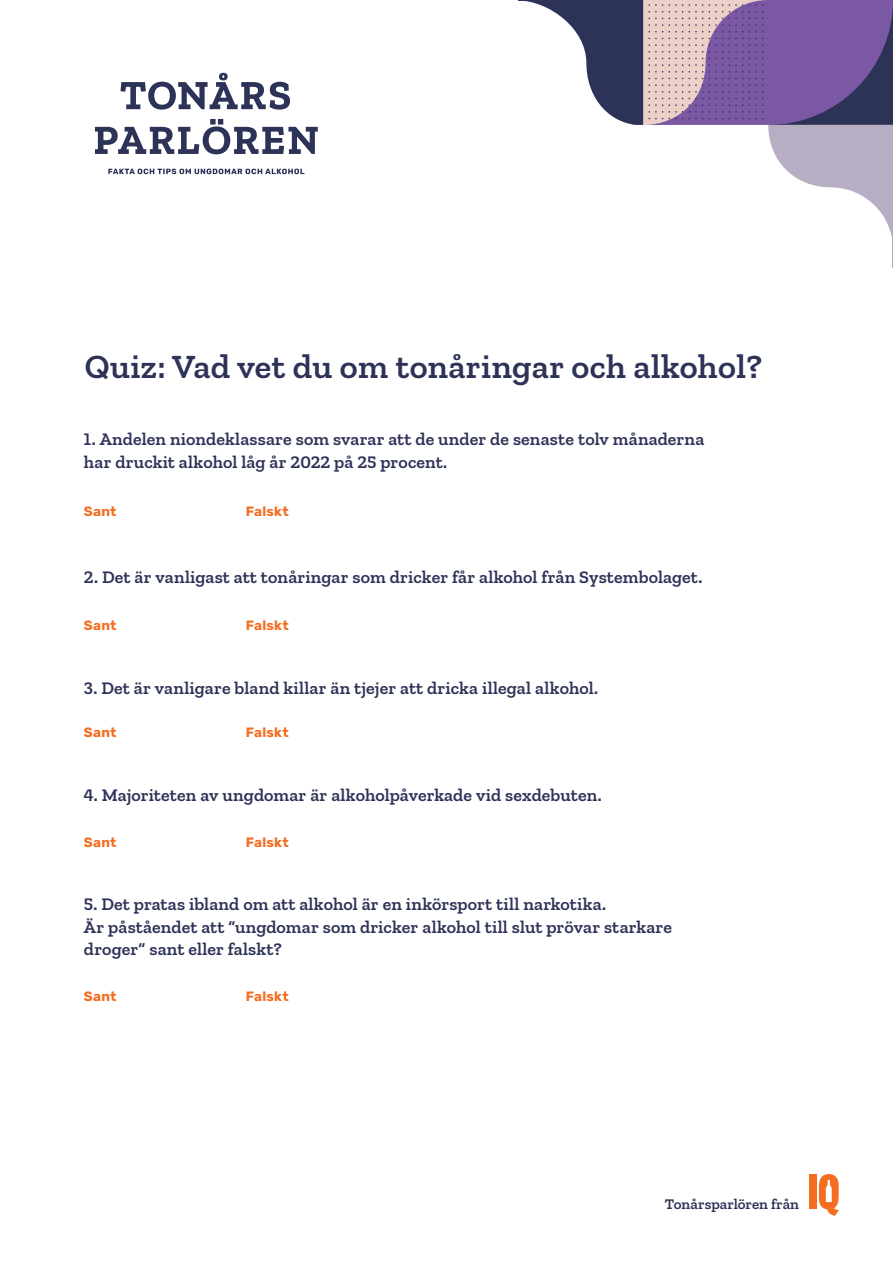
<style>
.page{position:relative;width:893px;height:1263px;background:#fff}
.page>*{position:absolute;margin:0;border:0;box-sizing:border-box;transform-origin:0 0}
.t1{font:600 34.5px "Zilla Slab";letter-spacing:.01em;color:#2d3257}
.Paragraph_Style_2{font:600 18px/22.5px "Zilla Slab";letter-spacing:.005em;color:#2d3257}
.Paragraph_Style_1{font:600 18px "Zilla Slab";letter-spacing:.005em;color:#2d3257}
.t2{font:600 15px "Zilla Slab";color:#2d3257}
.Paragraph_Style_2-2{font:700 13.5px "Rubik";letter-spacing:.015em;color:#f36e21}
</style>
<div class="page">
<div style="left:809px;top:1174px;width:8px;height:35px;background:#f36e21"></div>
<svg style="left:819px;top:1174px;width:20px;height:42px"></svg>
<svg style="left:95px;top:119px;width:223px;height:35px"></svg>
<svg style="left:108px;top:169px;width:196px;height:5px"></svg>
<svg style="left:120px;top:73px;width:170px;height:37px"></svg>
<svg style="left:518px;top:0;width:375px;height:250px"></svg>
<p class="t1" style="left:85px;top:347px;width:679px">Quiz: Vad vet du om tonåringar och alkohol?</p>
<p class="Paragraph_Style_2" style="left:84px;top:428px;width:622px">1. Andelen niondeklassare som svarar att de under de senaste tolv månaderna har druckit alkohol låg år 2022 på 25 procent.</p>
<p class="Paragraph_Style_2-2" style="left:84px;top:503px;width:34px">Sant</p>
<p class="Paragraph_Style_2-2" style="left:246px;top:503px;width:44px">Falskt</p>
<p class="Paragraph_Style_2" style="left:84px;top:565px;width:620px">2. Det är vanligast att tonåringar som dricker får alkohol från Systembolaget.</p>
<p class="Paragraph_Style_2-2" style="left:84px;top:618px;width:34px">Sant</p>
<p class="Paragraph_Style_2-2" style="left:246px;top:618px;width:44px">Falskt</p>
<p class="Paragraph_Style_1" style="left:84px;top:678px;width:516px">3. Det är vanligare bland killar än tjejer att dricka illegal alkohol.</p>
<p class="Paragraph_Style_2-2" style="left:84px;top:725px;width:34px">Sant</p>
<p class="Paragraph_Style_2-2" style="left:246px;top:725px;width:44px">Falskt</p>
<p class="Paragraph_Style_1" style="left:84px;top:785px;width:519px">4. Majoriteten av ungdomar är alkoholpåverkade vid sexdebuten.</p>
<p class="Paragraph_Style_2-2" style="left:84px;top:834px;width:34px">Sant</p>
<p class="Paragraph_Style_2-2" style="left:246px;top:834px;width:44px">Falskt</p>
<p class="Paragraph_Style_2" style="left:84px;top:893px;width:590px">5. Det pratas ibland om att alkohol är en inkörsport till narkotika.<br>Är påståendet att ”ungdomar som dricker alkohol till slut prövar starkare droger” sant eller falskt?</p>
<p class="Paragraph_Style_2-2" style="left:84px;top:988px;width:34px">Sant</p>
<p class="Paragraph_Style_2-2" style="left:246px;top:988px;width:44px">Falskt</p>
<p class="t2" style="left:665px;top:1195px;width:136px">Tonårsparlören från</p>
</div>
